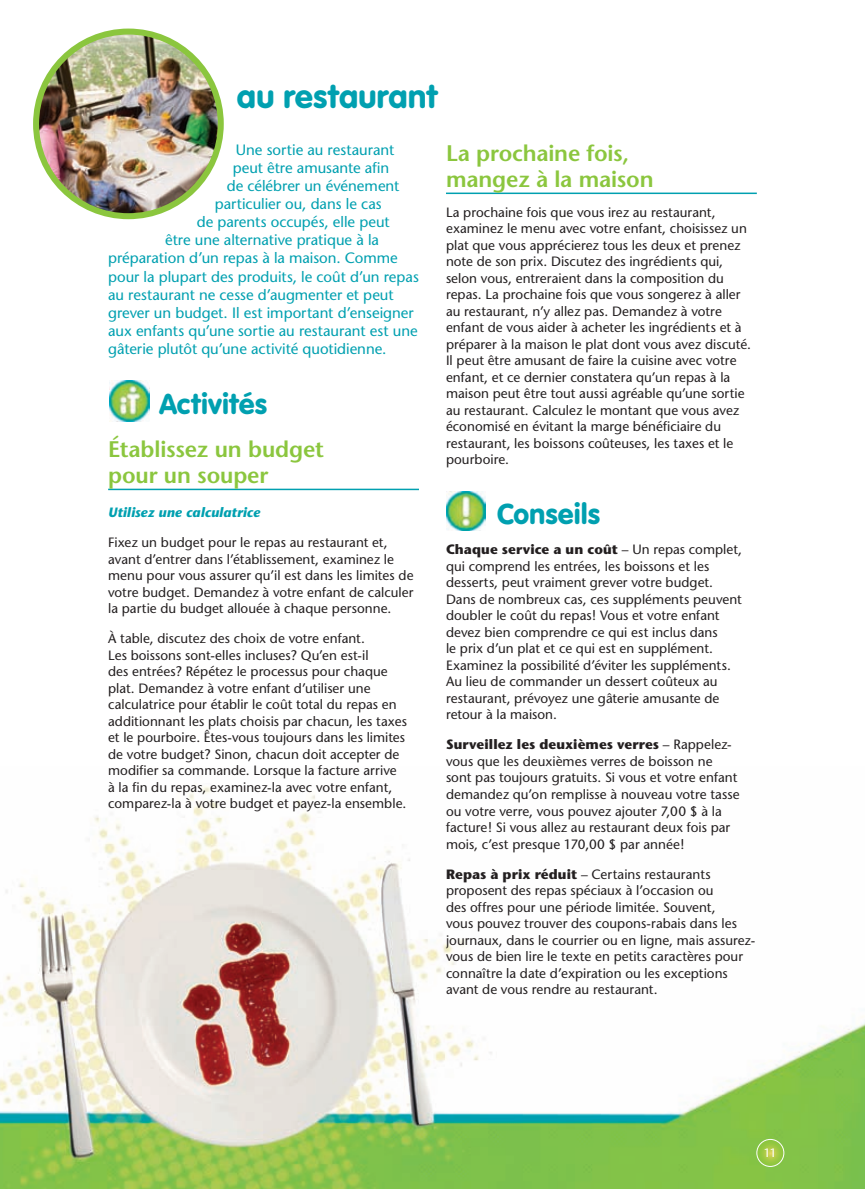
<style>
.page{position:relative;width:865px;height:1189px;background:#fff}
.page>*{position:absolute;margin:0;border:0;box-sizing:border-box;transform-origin:0 0}
.t1{font:34.5px "VAG Rundschrift D";letter-spacing:-.01em;color:#00a0b0}
.t2{font:30px "VAG Rundschrift D";letter-spacing:-.015em;color:#00a0b0}
.t3{font:600 22.5px/25.5px "Stone Sans";letter-spacing:-.005em;color:#8bc63e}
.t4{font:15px "Stone Sans";color:#00a0b0}
.t5{font:13.5px/16.5px "Stone Sans";color:#231f20}
.t6{font:italic 700 13.5px "Stone Sans";letter-spacing:.005em;color:#00a0b0}
.t7{font:12px "Stone Sans";color:#fff}
.s1{font-weight:700}
</style>
<div class="page">
<img style="left:0;top:786px;width:864px;height:402px">
<svg style="left:756px;top:1139px;width:27px;height:27px"></svg>
<div style="left:756px;top:1138px;width:27px;height:28px;border:1px solid #fff;border-radius:50%"></div>
<hr style="left:446px;top:192px;width:310px;height:2px;background:#00a0b0">
<img style="left:446px;top:491px;width:39px;height:39px">
<img style="left:109px;top:380px;width:41px;height:41px">
<hr style="left:108px;top:488px;width:311px;height:2px;background:#00a0b0">
<img style="left:36px;top:32px;width:185px;height:184px;border-radius:92px">
<div style="left:33px;top:29px;width:191px;height:190px;border:6px solid #8bc63e;border-radius:50%"></div>
<h1 class="t1" style="left:237px;top:77px;width:203px">au restaurant</h1>
<p class="t4" style="left:236px;top:141px;width:160px">Une sortie au restaurant</p>
<p class="t4" style="left:233px;top:159px;width:158px">peut être amusante afin</p>
<p class="t4" style="left:227px;top:177px;width:174px">de célébrer un événement</p>
<p class="t4" style="left:215px;top:195px;width:168px">particulier ou, dans le cas</p>
<p class="t4" style="left:197px;top:213px;width:194px">de parents occupés, elle peut</p>
<p class="t4" style="left:165px;top:231px;width:215px">être une alternative pratique à la</p>
<p class="t4" style="left:108px;top:249px;width:291px">préparation d’un repas à la maison. Comme</p>
<p class="t4" style="left:108px;top:267px;width:312px">pour la plupart des produits, le coût d’un repas</p>
<p class="t4" style="left:108px;top:285px;width:287px">au restaurant ne cesse d’augmenter et peut</p>
<p class="t4" style="left:108px;top:303px;width:307px">grever un budget. Il est important d’enseigner</p>
<p class="t4" style="left:108px;top:321px;width:311px">aux enfants qu’une sortie au restaurant est une</p>
<p class="t4" style="left:108px;top:339px;width:280px">gâterie plutôt qu’une activité quotidienne.</p>
<h2 class="t2" style="left:159px;top:386px;width:110px">Activités</h2>
<h3 class="t3" style="left:108px;top:436px;width:217px">Établissez un budget pour un souper</h3>
<p class="t6" style="left:108px;top:504px;width:153px">Utilisez une calculatrice</p>
<p class="t5" style="left:108px;top:534px;width:307px">Fixez un budget pour le repas au restaurant et, avant d’entrer dans l’établissement, examinez le menu pour vous assurer qu’il est dans les limites de votre budget. Demandez à votre enfant de calculer la partie du budget allouée à chaque personne.</p>
<p class="t5" style="left:108px;top:630px;width:300px">À table, discutez des choix de votre enfant.<br>Les boissons sont-elles incluses? Qu’en est-il<br>des entrées? Répétez le processus pour chaque plat. Demandez à votre enfant d’utiliser une calculatrice pour établir le coût total du repas en additionnant les plats choisis par chacun, les taxes et le pourboire. Êtes-vous toujours dans les limites de votre budget? Sinon, chacun doit accepter de modifier sa commande. Lorsque la facture arrive<br>à la fin du repas, examinez-la avec votre enfant, comparez-la à votre budget et payez-la ensemble.</p>
<h3 class="t3" style="left:446px;top:140px;width:209px">La prochaine fois, mangez à la maison</h3>
<p class="t5" style="left:446px;top:203px;width:306px">La prochaine fois que vous irez au restaurant, examinez le menu avec votre enfant, choisissez un plat que vous apprécierez tous les deux et prenez note de son prix. Discutez des ingrédients qui, selon vous, entreraient dans la composition du repas. La prochaine fois que vous songerez à aller au restaurant, n’y allez pas. Demandez à votre enfant de vous aider à acheter les ingrédients et à préparer à la maison le plat dont vous avez discuté.<br>Il peut être amusant de faire la cuisine avec votre enfant, et ce dernier constatera qu’un repas à la maison peut être tout aussi agréable qu’une sortie au restaurant. Calculez le montant que vous avez économisé en évitant la marge bénéficiaire du restaurant, les boissons coûteuses, les taxes et le pourboire.</p>
<h2 class="t2" style="left:497px;top:496px;width:105px">Conseils</h2>
<p class="t5" style="left:446px;top:541px;width:297px"><span class="s1">Chaque service a un coût</span> – Un repas complet, qui comprend les entrées, les boissons et les desserts, peut vraiment grever votre budget.<br>Dans de nombreux cas, ces suppléments peuvent doubler le coût du repas! Vous et votre enfant devez bien comprendre ce qui est inclus dans<br>le prix d’un plat et ce qui est en supplément.<br>Examinez la possibilité d’éviter les suppléments.<br>Au lieu de commander un dessert coûteux au restaurant, prévoyez une gâterie amusante de retour à la maison.</p>
<p class="t5" style="left:446px;top:736px;width:295px"><span class="s1">Surveillez les deuxièmes verres</span> – Rappelez&shy;vous que les deuxièmes verres de boisson ne sont pas toujours gratuits. Si vous et votre enfant demandez qu’on remplisse à nouveau votre tasse ou votre verre, vous pouvez ajouter 7,00 $ à la facture! Si vous allez au restaurant deux fois par mois, c’est presque 170,00 $ par année!</p>
<p class="t5" style="left:446px;top:865px;width:310px"><span class="s1">Repas à prix réduit</span> – Certains restaurants proposent des repas spéciaux à l’occasion ou<br>des offres pour une période limitée. Souvent,<br>vous pouvez trouver des coupons-rabais dans les journaux, dans le courrier ou en ligne, mais assurez&shy;vous de bien lire le texte en petits caractères pour connaître la date d’expiration ou les exceptions avant de vous rendre au restaurant.</p>
<p class="t7" style="left:763px;top:1145px;width:14px">11</p>
</div>
